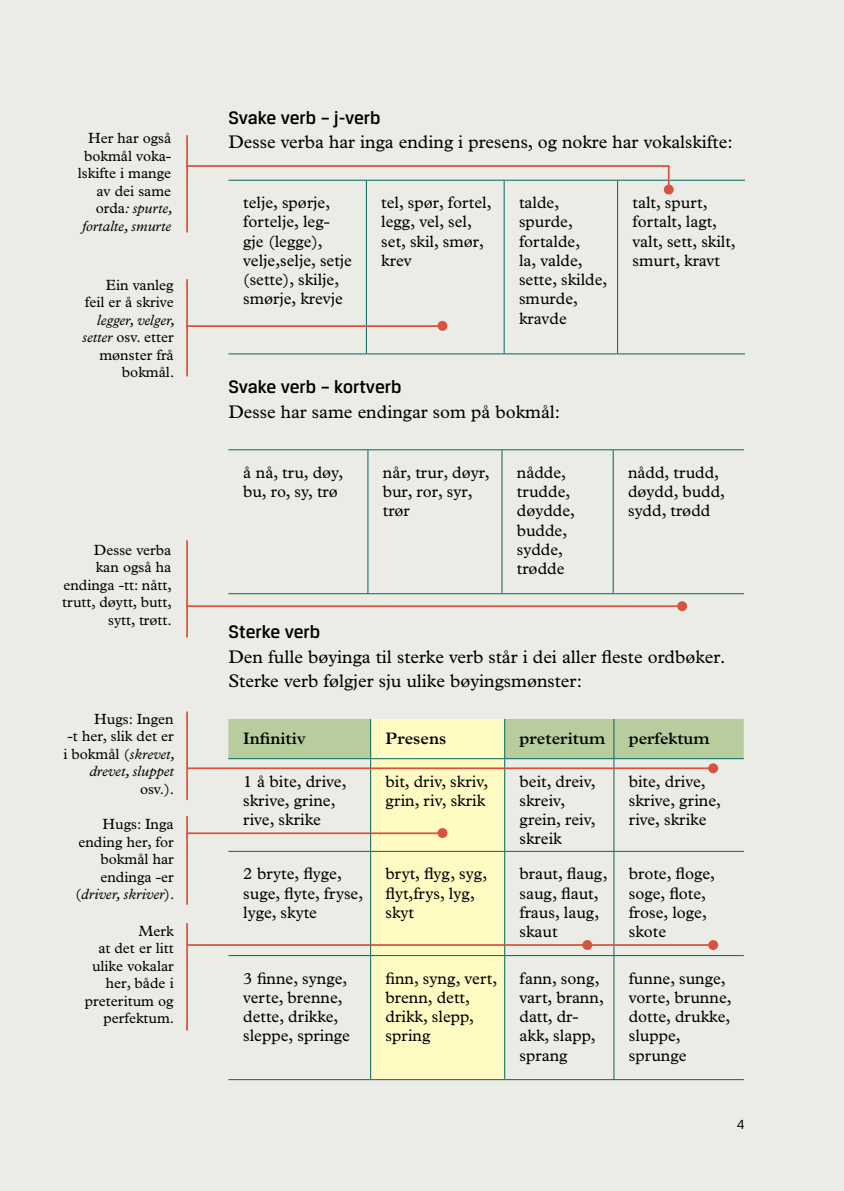
<style>
.page{position:relative;width:844px;height:1191px;background:#fff}
.page>*{position:absolute;margin:0;border:0;box-sizing:border-box;transform-origin:0 0}
.t1{font:500 19.25px "Breuer Text";color:#000}
.t2{font:18.38px/24.5px "Plantin";color:#000}
.t3{font:16.62px/19.2px "Plantin";color:#000}
.t4{font:600 16.62px "Plantin";color:#000}
.t5{font:14.88px/17.5px "Plantin";color:#000;text-align:right}
.t6{font:14px "Breuer Text";color:#000}
.s1{font-style:italic}
</style>
<div class="page">
<div style="left:0;top:0;width:843px;height:1191px;background:#ecece7"></div>
<hr style="left:228px;top:180px;width:138px;height:1px;background:#00665e">
<hr style="left:366px;top:180px;width:138px;height:1px;background:#00665e">
<hr style="left:366px;top:181px;width:1px;height:172px;background:#00665e">
<hr style="left:504px;top:180px;width:113px;height:1px;background:#00665e">
<hr style="left:503px;top:181px;width:1px;height:172px;background:#00665e">
<hr style="left:617px;top:180px;width:127px;height:1px;background:#00665e">
<hr style="left:617px;top:181px;width:1px;height:172px;background:#00665e">
<hr style="left:228px;top:353px;width:138px;height:1px;background:#00665e">
<hr style="left:366px;top:353px;width:138px;height:1px;background:#00665e">
<hr style="left:504px;top:353px;width:113px;height:1px;background:#00665e">
<hr style="left:617px;top:353px;width:127px;height:1px;background:#00665e">
<hr style="left:228px;top:449px;width:140px;height:1px;background:#00665e">
<hr style="left:368px;top:449px;width:134px;height:1px;background:#00665e">
<hr style="left:367px;top:450px;width:1px;height:143px;background:#00665e">
<hr style="left:502px;top:449px;width:111px;height:1px;background:#00665e">
<hr style="left:501px;top:450px;width:1px;height:143px;background:#00665e">
<hr style="left:613px;top:449px;width:130px;height:1px;background:#00665e">
<hr style="left:612px;top:450px;width:1px;height:143px;background:#00665e">
<hr style="left:228px;top:593px;width:140px;height:1px;background:#00665e">
<hr style="left:368px;top:593px;width:134px;height:1px;background:#00665e">
<hr style="left:502px;top:593px;width:111px;height:1px;background:#00665e">
<hr style="left:613px;top:593px;width:130px;height:1px;background:#00665e">
<div style="left:228px;top:719px;width:515px;height:39px;background:#b8cd9d"></div>
<div style="left:371px;top:719px;width:133px;height:360px;background:#fffac2"></div>
<hr style="left:370px;top:719px;width:1px;height:39px;background:#00665e">
<hr style="left:504px;top:719px;width:1px;height:39px;background:#00665e">
<hr style="left:613px;top:719px;width:1px;height:39px;background:#00665e">
<hr style="left:370px;top:759px;width:1px;height:92px;background:#00665e">
<hr style="left:504px;top:759px;width:1px;height:92px;background:#00665e">
<hr style="left:613px;top:759px;width:1px;height:92px;background:#00665e">
<hr style="left:370px;top:852px;width:1px;height:103px;background:#00665e">
<hr style="left:504px;top:852px;width:1px;height:103px;background:#00665e">
<hr style="left:613px;top:852px;width:1px;height:103px;background:#00665e">
<hr style="left:370px;top:956px;width:1px;height:123px;background:#00665e">
<hr style="left:504px;top:956px;width:1px;height:123px;background:#00665e">
<hr style="left:613px;top:956px;width:1px;height:123px;background:#00665e">
<hr style="left:228px;top:1079px;width:142px;height:1px;background:#00665e">
<hr style="left:370px;top:1079px;width:134px;height:1px;background:#00665e">
<hr style="left:504px;top:1079px;width:109px;height:1px;background:#00665e">
<hr style="left:613px;top:1079px;width:130px;height:1px;background:#00665e">
<hr style="left:228px;top:758px;width:142px;height:1px;background:#00665e">
<hr style="left:370px;top:758px;width:134px;height:1px;background:#00665e">
<hr style="left:504px;top:758px;width:109px;height:1px;background:#00665e">
<hr style="left:613px;top:758px;width:130px;height:1px;background:#00665e">
<hr style="left:228px;top:955px;width:142px;height:1px;background:#00665e">
<hr style="left:370px;top:955px;width:134px;height:1px;background:#00665e">
<hr style="left:504px;top:955px;width:109px;height:1px;background:#00665e">
<hr style="left:613px;top:955px;width:130px;height:1px;background:#00665e">
<hr style="left:228px;top:851px;width:142px;height:1px;background:#00665e">
<hr style="left:370px;top:851px;width:134px;height:1px;background:#00665e">
<hr style="left:504px;top:851px;width:109px;height:1px;background:#00665e">
<hr style="left:613px;top:851px;width:130px;height:1px;background:#00665e">
<hr style="left:186px;top:135px;width:2px;height:97px;background:#d7533f">
<hr style="left:186px;top:279px;width:2px;height:97px;background:#d7533f">
<hr style="left:186px;top:540px;width:2px;height:97px;background:#d7533f">
<hr style="left:186px;top:165px;width:482px;height:2px;background:#d7533f">
<div style="left:663px;top:185px;width:10px;height:9px;background:#d7533f;border-radius:50%"></div>
<div style="left:677px;top:601px;width:10px;height:10px;background:#d7533f;border-radius:50%"></div>
<hr style="left:667px;top:165px;width:2px;height:26px;background:#d7533f">
<hr style="left:186px;top:325px;width:256px;height:2px;background:#d7533f">
<hr style="left:186px;top:605px;width:496px;height:2px;background:#d7533f">
<div style="left:437px;top:321px;width:10px;height:10px;background:#d7533f;border-radius:50%"></div>
<hr style="left:186px;top:816px;width:2px;height:88px;background:#d7533f">
<hr style="left:186px;top:711px;width:2px;height:89px;background:#d7533f">
<hr style="left:186px;top:923px;width:2px;height:107px;background:#d7533f">
<hr style="left:186px;top:832px;width:256px;height:2px;background:#d7533f">
<hr style="left:188px;top:767px;width:525px;height:2px;background:#d7533f">
<hr style="left:188px;top:944px;width:525px;height:2px;background:#d7533f">
<div style="left:437px;top:828px;width:10px;height:10px;background:#d7533f;border-radius:50%"></div>
<div style="left:708px;top:763px;width:10px;height:10px;background:#d7533f;border-radius:50%"></div>
<div style="left:708px;top:940px;width:10px;height:10px;background:#d7533f;border-radius:50%"></div>
<div style="left:582px;top:940px;width:10px;height:10px;background:#d7533f;border-radius:50%"></div>
<p class="t5" style="left:78px;top:129px;width:96px">Her har også bokmål voka&shy;lskifte i mange av dei same orda<span class="s1">: spurte, fortalte, smurte</span></p>
<p class="t5" style="left:85px;top:276px;width:90px">Ein vanleg feil er å skrive</p>
<p class="t5" style="left:82px;top:311px;width:95px"><span class="s1">legger, velger, setter</span> osv. etter mønster frå bokmål.</p>
<p class="t5" style="left:62px;top:540px;width:111px">Desse verba<br>kan også ha endinga -tt: nått, trutt, døytt, butt, sytt, trøtt.</p>
<p class="t5" style="left:63px;top:709px;width:113px">Hugs: Ingen<br>-t her, slik det er i bokmål (<span class="s1">skrevet, drevet, sluppet</span></p>
<p class="t5" style="left:140px;top:779px;width:36px">osv.).</p>
<p class="t5" style="left:76px;top:815px;width:100px">Hugs: Inga ending her, for bokmål har endinga -er (<span class="s1">driver, skriver</span>).</p>
<p class="t5" style="left:85px;top:922px;width:91px">Merk<br>at det er litt ulike vokalar her, både i preteritum og perfektum.</p>
<p class="t1" style="left:228px;top:107px;width:154px">Svake verb – j-verb</p>
<p class="t2" style="left:228px;top:130px;width:505px">Desse verba har inga ending i presens, og nokre har vokalskifte:</p>
<p class="t3" style="left:243px;top:193px;width:110px">telje, spørje, fortelje, leg&shy;gje (legge), velje,selje, setje (sette), skilje, smørje, krevje</p>
<p class="t3" style="left:381px;top:193px;width:112px">tel, spør, fortel, legg, vel, sel, set, skil, smør, krev</p>
<p class="t3" style="left:519px;top:193px;width:90px">talde, spurde, fortalde,<br>la, valde, sette, skilde, smurde, kravde</p>
<p class="t3" style="left:632px;top:193px;width:105px">talt, spurt, fortalt, lagt, valt, sett, skilt, smurt, kravt</p>
<p class="t1" style="left:228px;top:376px;width:175px">Svake verb – kortverb</p>
<p class="t2" style="left:228px;top:399px;width:333px">Desse har same endingar som på bokmål:</p>
<p class="t3" style="left:243px;top:462px;width:101px">å nå, tru, døy, bu, ro, sy, trø</p>
<p class="t3" style="left:383px;top:462px;width:108px">når, trur, døyr, bur, ror, syr, trør</p>
<p class="t3" style="left:516px;top:462px;width:60px">nådde, trudde, døydde, budde, sydde, trødde</p>
<p class="t3" style="left:628px;top:462px;width:98px">nådd, trudd, døydd, budd, sydd, trødd</p>
<p class="t1" style="left:228px;top:621px;width:93px">Sterke verb</p>
<p class="t2" style="left:228px;top:644px;width:498px">Den fulle bøyinga til sterke verb står i dei aller fleste ordbøker.<br>Sterke verb følgjer sju ulike bøyingsmønster:</p>
<p class="t4" style="left:243px;top:728px;width:64px">Infinitiv</p>
<p class="t4" style="left:385px;top:728px;width:62px">Presens</p>
<p class="t4" style="left:519px;top:728px;width:87px">preteritum</p>
<p class="t4" style="left:628px;top:728px;width:82px">perfektum</p>
<p class="t3" style="left:243px;top:771px;width:105px">1 å bite, drive, skrive, grine, rive, skrike</p>
<p class="t3" style="left:385px;top:771px;width:104px">bit, driv, skriv, grin, riv, skrik</p>
<p class="t3" style="left:519px;top:771px;width:78px">beit, dreiv, skreiv, grein, reiv, skreik</p>
<p class="t3" style="left:628px;top:771px;width:94px">bite, drive, skrive, grine, rive, skrike</p>
<p class="t3" style="left:243px;top:864px;width:121px">2 bryte, flyge, suge, flyte, fryse, lyge, skyte</p>
<p class="t3" style="left:385px;top:864px;width:103px">bryt, flyg, syg, flyt,frys, lyg, skyt</p>
<p class="t3" style="left:519px;top:864px;width:89px">braut, flaug, saug, flaut, fraus, laug, skaut</p>
<p class="t3" style="left:628px;top:864px;width:88px">brote, floge, soge, flote, frose, loge, skote</p>
<p class="t3" style="left:243px;top:968px;width:108px">3 finne, synge, verte, brenne, dette, drikke, sleppe, springe</p>
<p class="t3" style="left:385px;top:968px;width:113px">finn, syng, vert, brenn, dett, drikk, slepp, spring</p>
<p class="t3" style="left:519px;top:968px;width:86px">fann, song, vart, brann, datt, dr&shy;akk, slapp, sprang</p>
<p class="t3" style="left:628px;top:968px;width:104px">funne, sunge, vorte, brunne, dotte, drukke, sluppe, sprunge</p>
<p class="t6" style="left:736px;top:1116px;width:9px">4</p>
</div>
